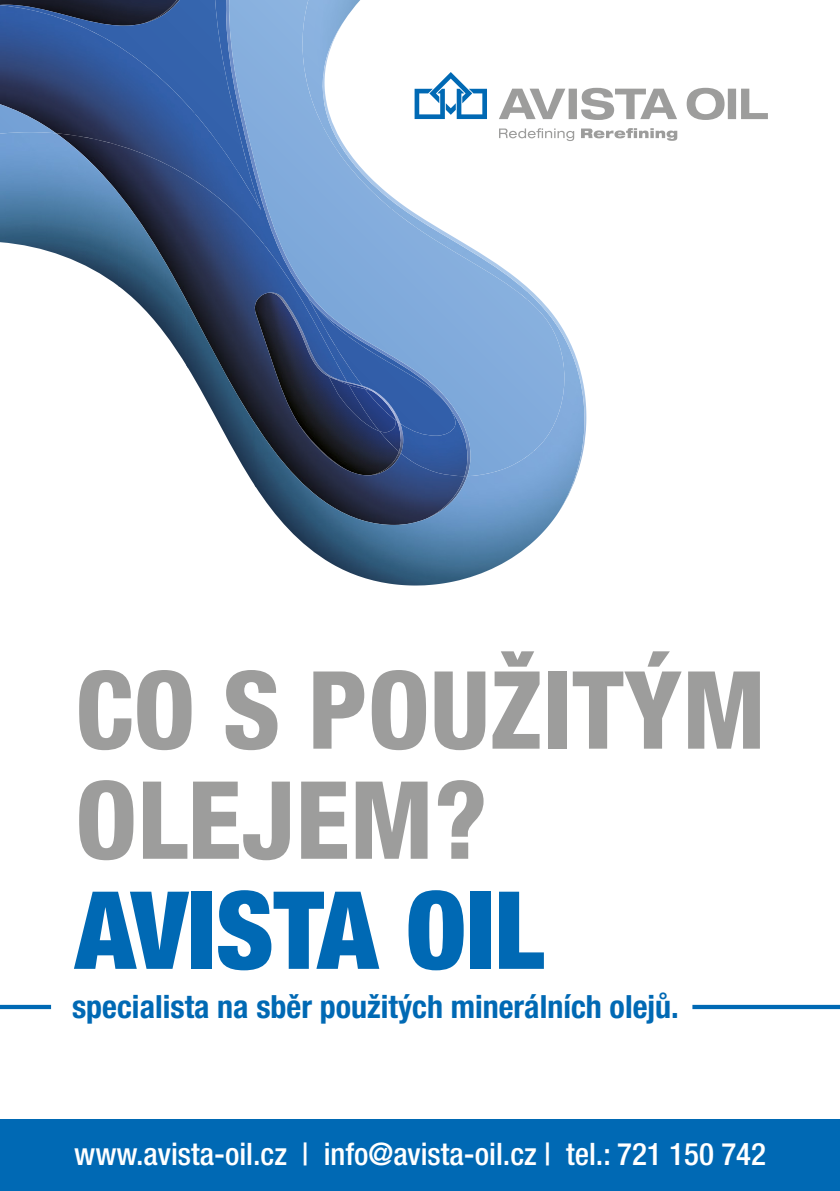
<style>
.page{position:relative;width:840px;height:1191px;background:#fff}
.page>*{position:absolute;margin:0;border:0;box-sizing:border-box;transform-origin:0 0}
.t1{font:800 condensed 108px/110px "Helvetica Neue LT Pro";color:#9d9d9c}
.t2{font:900 condensed 108px "Helvetica Neue LT Pro";color:#0069b4}
.t3{font:700 condensed 32px "Helvetica Neue LT Pro";color:#0069b4}
.t4{font:500 condensed 31px "Helvetica Neue LT Pro";color:#fff}
</style>
<div class="page">
<div style="left:193px;top:0;width:32px;height:133px;background:#3463ac"></div>
<img style="left:0;top:5px;width:195px;height:128px">
<svg style="left:228px;top:0;width:92px;height:133px;background:#81a9da"></svg>
<img style="left:120px;top:133px;width:200px;height:109px">
<img style="left:188px;top:242px;width:369px;height:282px">
<img style="left:254px;top:451px;width:279px;height:133px">
<img style="left:188px;top:301px;width:68px;height:186px">
<img style="left:254px;top:423px;width:21px;height:29px">
<img style="left:120px;top:193px;width:68px;height:175px">
<img style="left:0;top:132px;width:120px;height:155px">
<img style="left:324px;top:0;width:36px;height:82px">
<div style="left:302px;top:0;width:22px;height:128px;background:#89b1df"></div>
<img style="left:320px;top:82px;width:275px;height:432px">
<svg style="left:414px;top:72px;width:72px;height:47px"></svg>
<svg style="left:498px;top:88px;width:269px;height:32px"></svg>
<svg style="left:498px;top:128px;width:76px;height:13px"></svg>
<svg style="left:580px;top:128px;width:97px;height:13px"></svg>
<div style="left:0;top:1004px;width:51px;height:5px;background:#0069b4"></div>
<div style="left:692px;top:1004px;width:147px;height:5px;background:#0069b4"></div>
<div style="left:0;top:1120px;width:839px;height:71px;background:#0069b4"></div>
<h1 class="t1" style="left:75px;top:653px;width:692px">CO S POUŽITÝM<br>OLEJEM?</h1>
<h1 class="t2" style="left:75px;top:864px;width:470px">AVISTA OIL</h1>
<p class="t3" style="left:72px;top:987px;width:608px">specialista na sběr použitých minerálních olejů.</p>
<p class="t4" style="left:74px;top:1135px;width:693px">www.avista-oil.cz | info@avista-oil.cz | tel.: 721 150 742</p>
</div>
